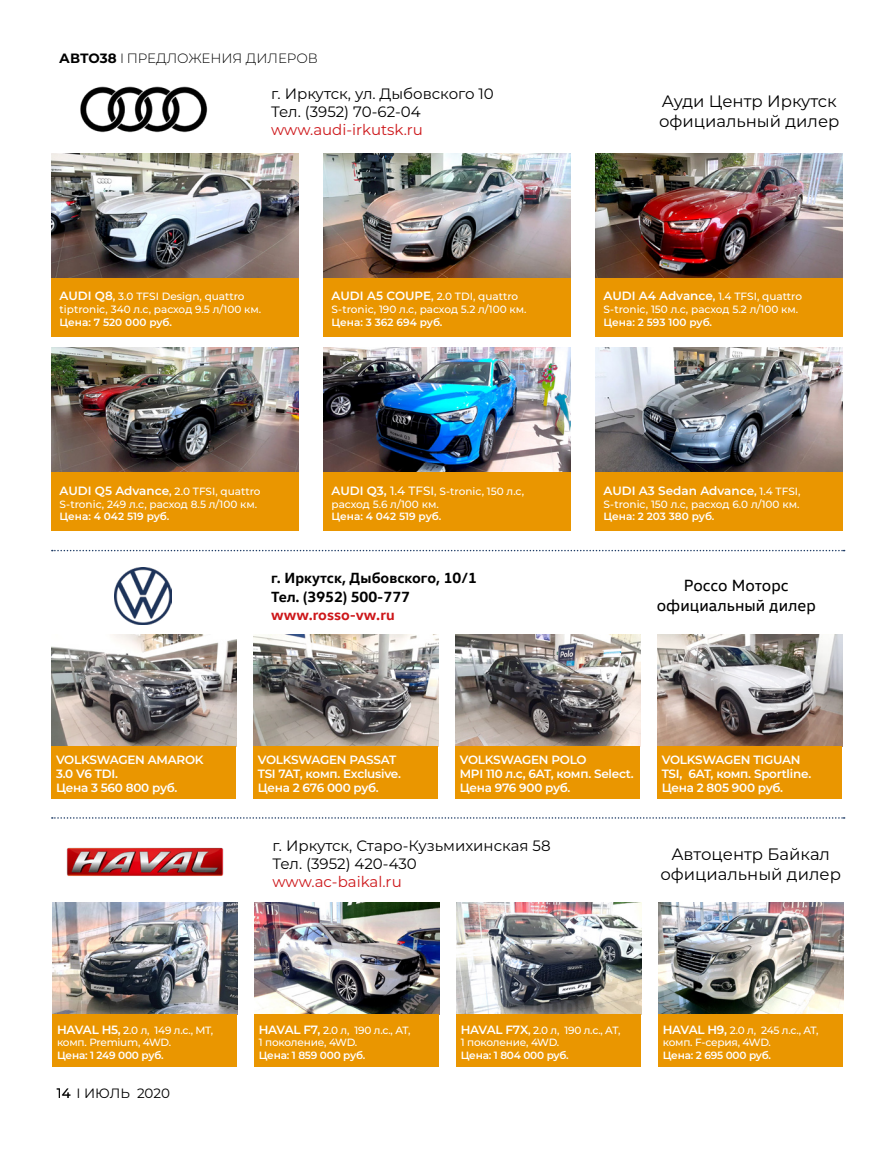
<style>
.page{position:relative;width:893px;height:1149px;background:#fff}
.page>*{position:absolute;margin:0;border:0;box-sizing:border-box;transform-origin:0 0}
.t1{font:16.5px/19.8px "Montserrat";color:#000;text-align:center}
.t2{font:16.5px/19.8px "VW Head";color:#000;text-align:center}
.t3{font:15px/18px "Montserrat";color:#000}
.t4{font:700 15px/18px "VW Head";color:#000}
.t5{font:15px "Montserrat";color:#cd171a}
.t6{font:700 15px "VW Head";color:#cd171a}
.t7{font:300 13.5px "Montserrat";color:#000}
.t8{font:13.5px "Montserrat";color:#000}
.t9{font:600 12px/14.4px "Montserrat";letter-spacing:-.02em;color:#fff}
.t10{font:600 12px "Montserrat";color:#fff}
.t11{font:500 10.5px/12.6px "Montserrat";letter-spacing:-.005em;color:#fff}
.t12{font:600 10.5px "Montserrat";letter-spacing:-.01em;color:#fff}
.t13{font:500 10.5px/12.6px "Montserrat";letter-spacing:-.025em;color:#fff}
.s1{font-weight:700}
.s2{font-weight:600;font-size:12px}
.s3{font-weight:600}
.s4{font-size:12px}
.s5{font-size:10.5px}
.s6{font-weight:500;font-size:10.5px}
</style>
<div class="page">
<img style="left:66px;top:847px;width:158px;height:29px">
<img style="left:52px;top:902px;width:185px;height:112px">
<div style="left:52px;top:1014px;width:185px;height:52px;background:#ea9600"></div>
<img style="left:254px;top:902px;width:185px;height:112px">
<div style="left:254px;top:1014px;width:185px;height:52px;background:#ea9600"></div>
<img style="left:456px;top:902px;width:185px;height:112px">
<div style="left:456px;top:1014px;width:185px;height:52px;background:#ea9600"></div>
<img style="left:658px;top:902px;width:185px;height:112px">
<div style="left:658px;top:1014px;width:185px;height:52px;background:#ea9600"></div>
<img style="left:115px;top:567px;width:57px;height:57px">
<img style="left:51px;top:634px;width:185px;height:112px">
<div style="left:51px;top:746px;width:185px;height:52px;background:#ea9600"></div>
<img style="left:253px;top:634px;width:185px;height:112px">
<div style="left:253px;top:746px;width:185px;height:52px;background:#ea9600"></div>
<img style="left:455px;top:634px;width:185px;height:112px">
<div style="left:455px;top:746px;width:185px;height:52px;background:#ea9600"></div>
<img style="left:657px;top:634px;width:185px;height:112px">
<div style="left:657px;top:746px;width:185px;height:52px;background:#ea9600"></div>
<svg style="left:52px;top:549px;width:793px;height:2px"></svg>
<svg style="left:52px;top:817px;width:793px;height:1px"></svg>
<img style="left:51px;top:153px;width:248px;height:125px">
<div style="left:51px;top:278px;width:248px;height:58px;background:#ea9600"></div>
<img style="left:595px;top:153px;width:248px;height:125px">
<div style="left:595px;top:278px;width:248px;height:58px;background:#ea9600"></div>
<img style="left:323px;top:153px;width:248px;height:125px">
<div style="left:323px;top:278px;width:248px;height:58px;background:#ea9600"></div>
<img style="left:51px;top:348px;width:248px;height:124px">
<div style="left:51px;top:472px;width:248px;height:58px;background:#ea9600"></div>
<img style="left:595px;top:348px;width:248px;height:124px">
<div style="left:595px;top:472px;width:248px;height:58px;background:#ea9600"></div>
<img style="left:323px;top:348px;width:248px;height:124px">
<div style="left:323px;top:472px;width:248px;height:58px;background:#ea9600"></div>
<img style="left:80px;top:86px;width:128px;height:47px">
<p class="t7" style="left:59px;top:49px;width:260px"><span class="s1">АВТО38</span> I ПРЕДЛОЖЕНИЯ ДИЛЕРОВ</p>
<h2 class="t3" style="left:271px;top:84px;width:224px">г. Иркутск, ул. Дыбовского 10<br>Тел. (3952) 70-62-04</h2>
<h2 class="t5" style="left:271px;top:119px;width:153px">www.audi-irkutsk.ru</h2>
<p class="t11" style="left:60px;top:290px;width:203px"><span class="s2">AUDI Q8</span><span class="s3">,</span> 3.0 TFSI Design, quattro tiptronic, 340 л.с, расход 9.5 л/100 км.</p>
<p class="t12" style="left:60px;top:314px;width:114px">Цена: 7 520 000 руб.</p>
<p class="t11" style="left:332px;top:290px;width:197px"><span class="s2">AUDI А5 COUPE</span><span class="s3">,</span> 2.0 TDI, quattro<br>S-tronic, 190 л.с, расход 5.2 л/100 км.</p>
<p class="t12" style="left:332px;top:314px;width:112px">Цена: 3 362 694 руб.</p>
<p class="t11" style="left:60px;top:484px;width:202px"><span class="s2">AUDI Q5 Advance</span><span class="s3">,</span> 2.0 TFSI, quattro<br>S-tronic, 249 л.с, расход 8.5 л/100 км.</p>
<p class="t12" style="left:60px;top:509px;width:111px">Цена: 4 042 519 руб.</p>
<p class="t11" style="left:332px;top:484px;width:194px"><span class="s2">AUDI Q3,</span> <span class="s4">1.4 TFSI</span>, S-tronic, 150 л.с, расход 5.6 л/100 км.</p>
<p class="t12" style="left:332px;top:509px;width:111px">Цена: 4 042 519 руб.</p>
<h2 class="t4" style="left:271px;top:568px;width:207px">г. Иркутск, Дыбовского, 10/1<br>Тел. (3952) 500-777</h2>
<h2 class="t6" style="left:271px;top:604px;width:125px">www.rosso-vw.ru</h2>
<h1 class="t1" style="left:659px;top:91px;width:182px;text-align:left">Ауди Центр Иркутск официальный дилер</h1>
<p class="t11" style="left:603px;top:290px;width:200px"><span class="s2">AUDI A4 Advance</span><span class="s3">,</span> 1.4 TFSI, quattro<br>S-tronic, 150 л.с, расход 5.2 л/100 км.</p>
<p class="t12" style="left:603px;top:314px;width:110px">Цена: 2 593 100 руб.</p>
<p class="t10" style="left:603px;top:482px;width:199px">AUDI A3 Sedan Advance<span class="s5">,</span> <span class="s6">1.4 TFSI,</span></p>
<p class="t11" style="left:603px;top:497px;width:197px">S-tronic, 150 л.с, расход 6.0 л/100 км.</p>
<p class="t12" style="left:603px;top:509px;width:112px">Цена: 2 203 380 руб.</p>
<h1 class="t2" style="left:657px;top:575px;width:160px">Россо Моторс официальный дилер</h1>
<p class="t9" style="left:56px;top:751px;width:149px">VOLKSWAGEN AMAROK<br>3.0 V6 TDI.<br>Цена 3 560 800 руб.</p>
<p class="t9" style="left:258px;top:751px;width:145px">VOLKSWAGEN PASSAT<br>TSI 7AT, комп. Exclusive.<br>Цена 2 676 000 руб.</p>
<p class="t9" style="left:460px;top:751px;width:176px">VOLKSWAGEN POLO<br>MPI 110 л.с, 6AT, комп. Select.<br>Цена 976 900 руб.</p>
<p class="t9" style="left:662px;top:751px;width:151px">VOLKSWAGEN TIGUAN<br>TSI, 6AT, комп. Sportline.<br>Цена 2 805 900 руб.</p>
<h2 class="t3" style="left:273px;top:836px;width:280px">г. Иркутск, Старо-Кузьмихинская 58<br>Тел. (3952) 420-430</h2>
<h2 class="t5" style="left:273px;top:871px;width:131px">www.ac-baikal.ru</h2>
<h1 class="t1" style="left:660px;top:843px;width:182px">Автоцентр Байкал официальный дилер</h1>
<p class="t11" style="left:57px;top:1022px;width:158px"><span class="s2">HAVAL H5,</span> 2.0 л, 149 л.с., MT, комп. Premium, 4WD.</p>
<p class="t12" style="left:57px;top:1047px;width:108px">Цена: 1 249 000 руб.</p>
<p class="t8" style="left:57px;top:1083px;width:115px">14 I ИЮЛЬ 2020</p>
<p class="t11" style="left:259px;top:1022px;width:153px"><span class="s2">HAVAL F7,</span> 2.0 л, 190 л.с., AT,<br>1 поколение, 4WD.</p>
<p class="t12" style="left:259px;top:1047px;width:108px">Цена: 1 859 000 руб.</p>
<p class="t11" style="left:461px;top:1022px;width:161px"><span class="s2">HAVAL F7X</span><span class="s3">,</span> 2.0 л, 190 л.с., AT,<br>1 поколение, 4WD.</p>
<p class="t12" style="left:461px;top:1047px;width:109px">Цена: 1 804 000 руб.</p>
<p class="t13" style="left:663px;top:1022px;width:157px"><span class="s2">HAVAL H9,</span> 2.0 л, 245 л.с., AT, комп. F-серия, 4WD.</p>
<p class="t12" style="left:663px;top:1047px;width:110px">Цена: 2 695 000 руб.</p>
</div>
